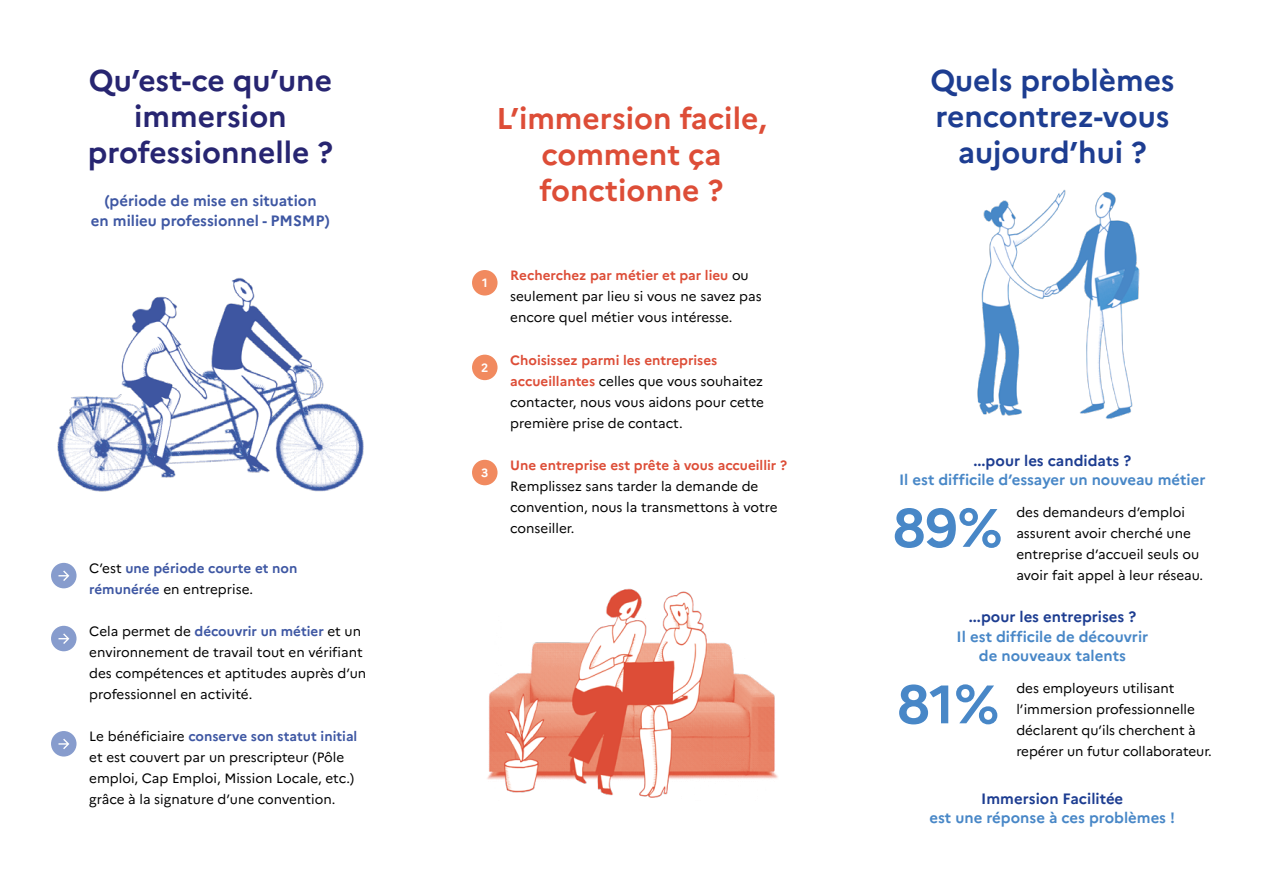
<style>
.page{position:relative;width:1263px;height:893px;background:#fff}
.page>*{position:absolute;margin:0;border:0;box-sizing:border-box;transform-origin:0 0}
.t1{font:700 54px "Marianne";color:#4887c7}
.t2{font:700 30px/36px "Marianne";color:#1d3d91;text-align:center}
.t3{font:700 30px/36px "Marianne";color:#272571;text-align:center}
.t4{font:700 30px/36px "Marianne";color:#dd4d37;text-align:center}
.t5{font:700 15px/19.5px "Marianne";color:#4887c7;text-align:center}
.t6{font:700 15px "Marianne";color:#1d3d91}
.t7{font:700 15px/19.5px "Marianne";color:#3e57a3;text-align:center}
.t8{font:13.5px/21px "Marianne";color:#000}
.t9{font:700 13.5px/21px "Marianne";color:#3e57a3}
.t10{font:700 13.5px "Marianne";color:#dd4d37}
.t11{font:700 12px "Marianne";color:#fff}
.s1{font-weight:400;color:#000}
.s2{font-weight:700;color:#3e57a3}
.s3{font-weight:700;color:#dd4d37}
</style>
<div class="page">
<div style="left:51px;top:563px;width:26px;height:25px;background:#879ccd;border-radius:50%"></div>
<svg style="left:59px;top:570px;width:10px;height:11px"></svg>
<div style="left:472px;top:270px;width:25px;height:26px;background:#f18a5f;border-radius:50%"></div>
<div style="left:51px;top:626px;width:26px;height:25px;background:#879ccd;border-radius:50%"></div>
<svg style="left:59px;top:633px;width:10px;height:11px"></svg>
<div style="left:472px;top:355px;width:25px;height:25px;background:#f18a5f;border-radius:50%"></div>
<div style="left:51px;top:731px;width:26px;height:25px;background:#879ccd;border-radius:50%"></div>
<svg style="left:59px;top:739px;width:10px;height:10px"></svg>
<div style="left:472px;top:460px;width:25px;height:25px;background:#f18a5f;border-radius:50%"></div>
<img style="left:57px;top:277px;width:307px;height:215px">
<img style="left:487px;top:588px;width:291px;height:210px">
<img style="left:977px;top:189px;width:163px;height:230px">
<h2 class="t3" style="left:88px;top:59px;width:247px">Qu’est-ce qu’une immersion professionnelle ?</h2>
<p class="t7" style="left:91px;top:190px;width:241px">(période de mise en situation<br>en milieu professionnel - PMSMP)</p>
<p class="t9" style="left:89px;top:557px;width:210px"><span class="s1">C’est</span> une période courte et non rémunérée <span class="s1">en entreprise.</span></p>
<p class="t8" style="left:89px;top:619px;width:278px">Cela permet de <span class="s2">découvrir un métier</span> et un environnement de travail tout en vérifiant des compétences et aptitudes auprès d’un professionnel en activité.</p>
<p class="t8" style="left:89px;top:725px;width:270px">Le bénéficiaire <span class="s2">conserve son statut initial </span>et est couvert par un prescripteur (Pôle emploi, Cap Emploi, Mission Locale, etc.) grâce à la signature d’une convention.</p>
<h2 class="t4" style="left:496px;top:98px;width:271px">L’immersion facile, comment ça fonctionne ?</h2>
<p class="t11" style="left:482px;top:274px;width:7px">1</p>
<p class="t11" style="left:481px;top:358px;width:9px">2</p>
<p class="t11" style="left:481px;top:463px;width:9px">3</p>
<p class="t8" style="left:510px;top:264px;width:253px"><span class="s3">Recherchez par métier et par lieu</span> ou seulement par lieu si vous ne savez pas encore quel métier vous intéresse.</p>
<p class="t8" style="left:510px;top:348px;width:255px"><span class="s3">Choisissez parmi les entreprises accueillantes</span> celles que vous souhaitez contacter, nous vous aidons pour cette première prise de contact.</p>
<p class="t10" style="left:510px;top:455px;width:278px">Une entreprise est prête à vous accueillir ?</p>
<p class="t8" style="left:510px;top:475px;width:269px">Remplissez sans tarder la demande de convention, nous la transmettons à votre conseiller.</p>
<h2 class="t2" style="left:930px;top:59px;width:246px">Quels problèmes rencontrez-vous aujourd’hui ?</h2>
<p class="t6" style="left:973px;top:449px;width:159px">...pour les candidats ?</p>
<p class="t5" style="left:899px;top:469px;width:308px">Il est difficile d’essayer un nouveau métier</p>
<h1 class="t1" style="left:893px;top:486px;width:111px">89%</h1>
<p class="t8" style="left:1016px;top:500px;width:188px">des demandeurs d’emploi assurent avoir cherché une entreprise d’accueil seuls ou avoir fait appel à leur réseau.</p>
<p class="t6" style="left:969px;top:605px;width:169px">...pour les entreprises ?</p>
<p class="t5" style="left:957px;top:625px;width:193px">Il est difficile de découvrir de nouveaux talents</p>
<h1 class="t1" style="left:897px;top:662px;width:103px">81%</h1>
<p class="t8" style="left:1016px;top:677px;width:197px">des employeurs utilisant l’immersion professionnelle déclarent qu’ils cherchent à repérer un futur collaborateur.</p>
<p class="t6" style="left:981px;top:787px;width:144px">Immersion Facilitée</p>
<p class="t5" style="left:929px;top:807px;width:247px">est une réponse à ces problèmes !</p>
</div>
